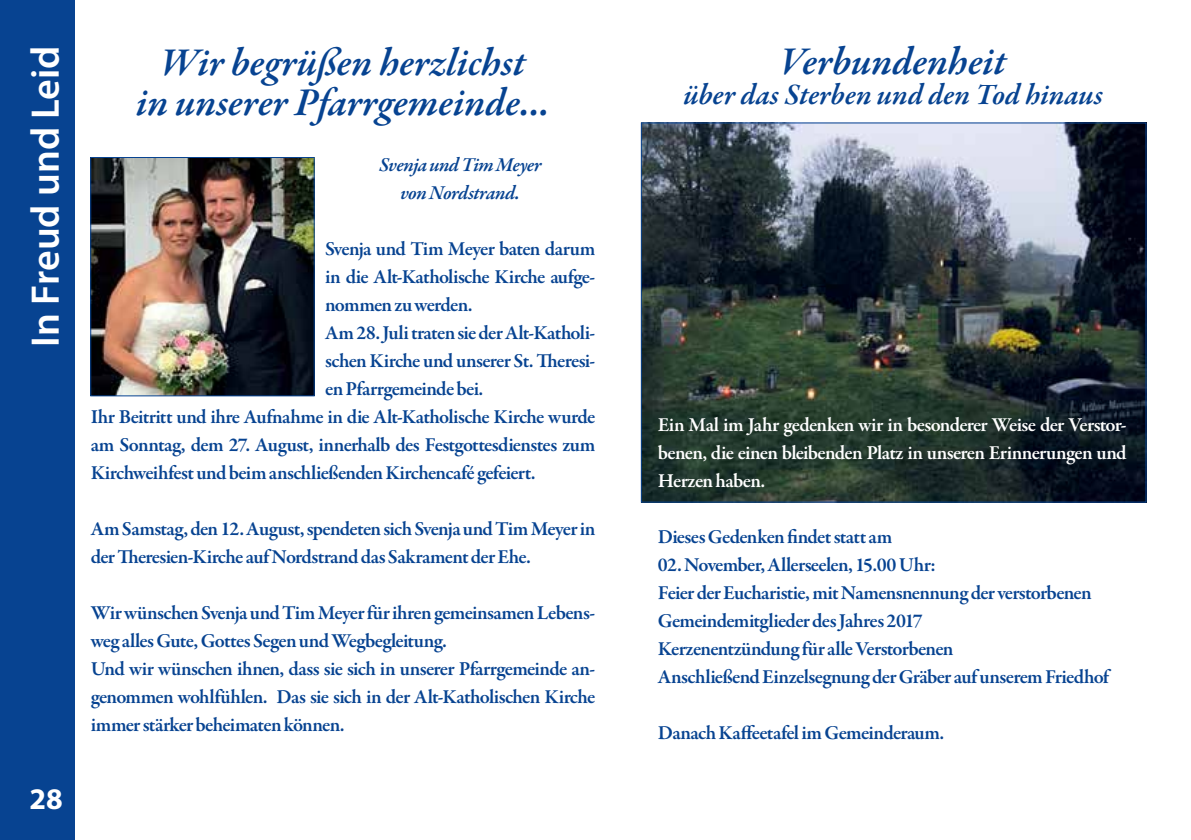
<style>
.page{position:relative;width:1191px;height:840px;background:#fff}
.page>*{position:absolute;margin:0;border:0;box-sizing:border-box;transform-origin:0 0}
.t1{font:italic 600 40px/40px "Garamond Premr Pro";letter-spacing:-.005em;color:#074391;text-align:center}
.t2{font:600 40px "Myriad Pro";color:#fff}
.t3{font:italic 600 30px "Garamond Premr Pro";letter-spacing:-.005em;color:#074391}
.t4{font:700 30px "Myriad Pro";color:#fff}
.t5{font:600 20px/28px "Garamond Premr Pro";letter-spacing:-.03em;color:#074391}
.t6{font:600 20px/28px "Garamond Premr Pro";letter-spacing:-.045em;color:#fff;text-align:justify}
.t7{font:600 20px "Garamond Premr Pro";letter-spacing:-.01em;color:#074391}
.t8{font:italic 600 20px/28px "Garamond Premr Pro";letter-spacing:-.025em;color:#074391;text-align:center}
</style>
<div class="page">
<div style="left:0;top:0;width:75px;height:839px;background:#074391"></div>
<img style="left:643px;top:124px;width:501px;height:376px">
<img style="left:92px;top:159px;width:221px;height:235px">
<div style="left:90px;top:157px;width:225px;height:239px;border:1px solid #074391"></div>
<h1 class="t2" style="left:20px;top:346px;width:302px;rotate:-90deg">In Freud und Leid</h1>
<h2 class="t4" style="left:29px;top:778px;width:35px">28</h2>
<h1 class="t1" style="left:136px;top:44px;width:415px">Wir begrüßen herzlichst<br>in unserer Pfarrgemeinde...</h1>
<p class="t8" style="left:379px;top:151px;width:164px">Svenja und Tim Meyer von Nordstrand.</p>
<p class="t5" style="left:325px;top:235px;width:272px">Svenja und Tim Meyer baten darum</p>
<p class="t5" style="left:325px;top:263px;width:272px">in die Alt-Katholische Kirche aufge-</p>
<p class="t5" style="left:325px;top:291px;width:149px">nommen zu werden.</p>
<p class="t5" style="left:325px;top:319px;width:272px">Am 28. Juli traten sie der Alt-Katholi-</p>
<p class="t5" style="left:325px;top:347px;width:272px">schen Kirche und unserer St. Theresi-</p>
<p class="t5" style="left:325px;top:375px;width:160px">en Pfarrgemeinde bei.</p>
<p class="t7" style="left:91px;top:404px;width:506px">Ihr Beitritt und ihre Aufnahme in die Alt-Katholische Kirche wurde</p>
<p class="t5" style="left:91px;top:431px;width:506px">am Sonntag, dem 27. August, innerhalb des Festgottesdienstes zum</p>
<p class="t5" style="left:91px;top:459px;width:446px">Kirchweihfest und beim anschließenden Kirchencafé gefeiert.</p>
<p class="t5" style="left:91px;top:515px;width:506px">Am Samstag, den 12. August, spendeten sich Svenja und Tim Meyer in der Theresien-Kirche aufNordstrand das Sakrament der Ehe.</p>
<p class="t5" style="left:91px;top:599px;width:506px">Wir wünschen Svenja und Tim Meyer für ihren gemeinsamen Lebens&shy;weg alles Gute, Gottes Segen und Wegbegleitung.<br>Und wir wünschen ihnen, dass sie sich in unserer Pfarrgemeinde an&shy;genommen wohlfühlen. Das sie sich in der Alt-Katholischen Kirche immer stärker beheimaten können.</p>
<h1 class="t1" style="left:780px;top:44px;width:228px">Verbundenheit</h1>
<h2 class="t3" style="left:683px;top:76px;width:421px">über das Sterben und den Tod hinaus</h2>
<p class="t6" style="left:658px;top:410px;width:470px">Ein Mal im Jahr gedenken wir in besonderer Weise der Verstor&shy;benen, die einen bleibenden Platz in unseren Erinnerungen und Herzen haben.</p>
<p class="t5" style="left:658px;top:522px;width:236px">Dieses Gedenken findet statt am</p>
<p class="t5" style="left:658px;top:550px;width:455px">02. November, Allerseelen, 15.00 Uhr:<br>Feier der Eucharistie, mit Namensnennung der verstorbenen Gemeindemitglieder des Jahres 2017<br>Kerzenentzündung für alle Verstorbenen<br>Anschließend Einzelsegnung der Gräber aufunserem Friedhof</p>
<p class="t5" style="left:658px;top:718px;width:288px">Danach Kaffeetafel im Gemeinderaum.</p>
</div>
